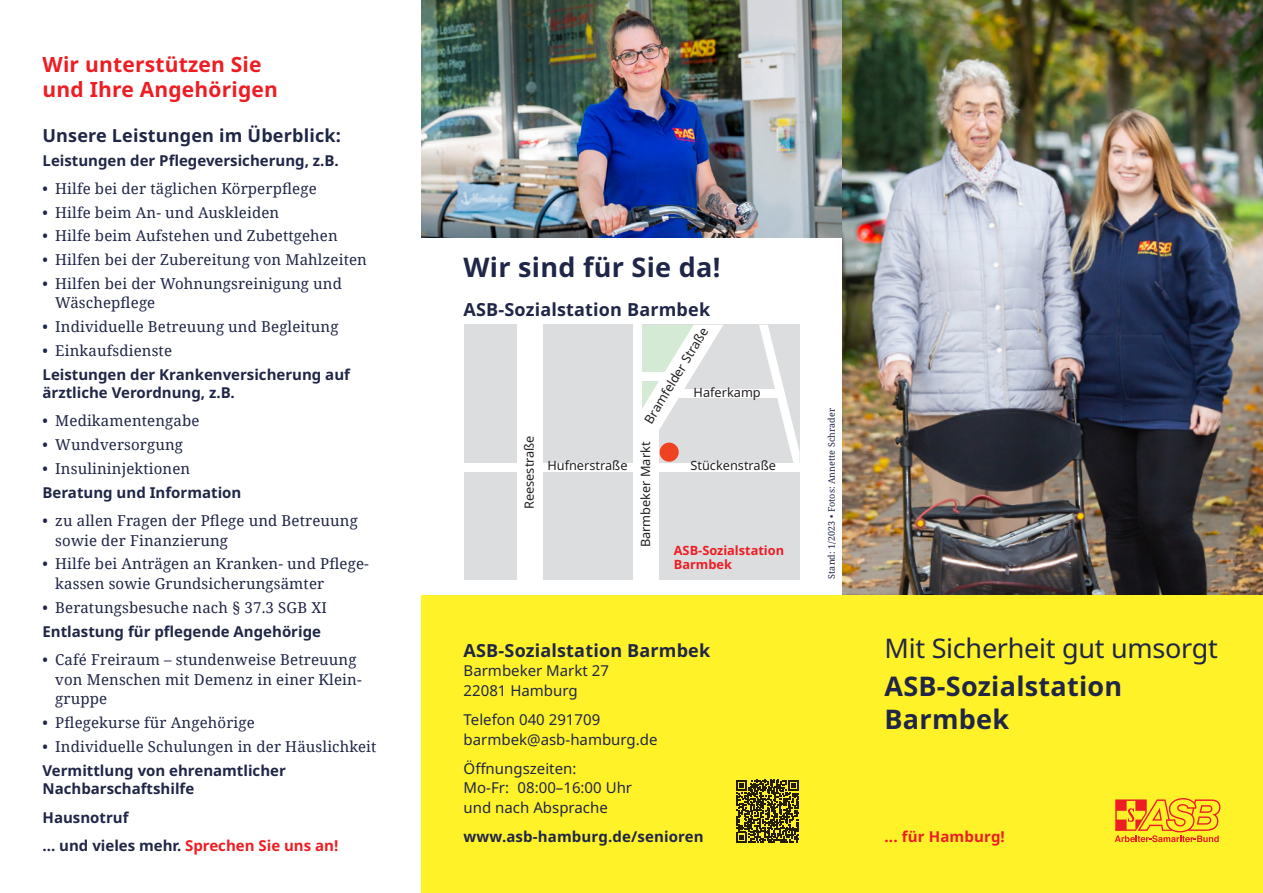
<style>
.page{position:relative;width:1263px;height:893px;background:#fff}
.page>*{position:absolute;margin:0;border:0;box-sizing:border-box;transform-origin:0 0}
.Headline-Bold-18_pt{font:700 27px/33px "Noto Sans";letter-spacing:.01em;color:#202647}
.Headline-Regular-18{font:27px "Noto Sans";letter-spacing:-.01em;color:#202647}
.t1{font:700 21px/25.5px "Noto Sans";letter-spacing:.01em;color:#ee1d23}
.Zwischenüberschrift{font:700 18px "Noto Sans";letter-spacing:.01em;color:#202647}
.t2{font:15px/19.5px "Noto Serif";letter-spacing:.01em;color:#202647}
.Fließtext-Serif_10_p{font:700 15px/18px "Noto Sans";color:#202647}
.Adresse{font:15px/19.5px "Noto Sans";color:#202647}
.t3{font:700 15px "Noto Sans";letter-spacing:.01em;color:#ee1d23}
.t4{font:12.75px "Noto Sans";color:#231f20}
.Kartenbeschriftung{font:700 12.75px/13.5px "Noto Sans";color:#ee1d23}
.t5{font:9px "Noto Serif";letter-spacing:.01em;color:#202647}
.s1{color:#ee1d23}
</style>
<div class="page">
<img style="left:421px;top:0;width:421px;height:238px">
<img style="left:842px;top:0;width:421px;height:595px">
<div style="left:842px;top:595px;width:421px;height:298px;background:#fff229"></div>
<svg style="left:1115px;top:798px;width:105px;height:44px"></svg>
<div style="left:421px;top:595px;width:421px;height:298px;background:#fff229"></div>
<svg style="left:736px;top:779px;width:62px;height:64px"></svg>
<svg style="left:736px;top:780px;width:63px;height:62px"></svg>
<div style="left:464px;top:325px;width:335px;height:255px;background:#dcdddf"></div>
<div style="left:633px;top:422px;width:25px;height:158px;background:#fff"></div>
<div style="left:518px;top:325px;width:25px;height:255px;background:#fff"></div>
<svg style="left:641px;top:325px;width:82px;height:111px"></svg>
<div style="left:661px;top:389px;width:120px;height:9px;background:#fff"></div>
<div style="left:637px;top:372px;width:28px;height:9px;background:#fff"></div>
<div style="left:464px;top:463px;width:335px;height:8px;background:#fff"></div>
<div style="left:633px;top:325px;width:8px;height:112px;background:#fff"></div>
<svg style="left:759px;top:325px;width:40px;height:138px"></svg>
<div style="left:660px;top:443px;width:19px;height:19px;background:#ef4222;border-radius:50%"></div>
<h2 class="t1" style="left:43px;top:52px;width:237px">Wir unterstützen Sie und Ihre Angehörigen</h2>
<p class="Zwischenüberschrift" style="left:43px;top:125px;width:300px">Unsere Leistungen im Überblick:</p>
<p class="Fließtext-Serif_10_p" style="left:43px;top:152px;width:298px">Leistungen der Pflegeversicherung, z.B.</p>
<p class="t2" style="left:43px;top:178px;width:276px">• Hilfe bei der täglichen Körperpflege</p>
<p class="t2" style="left:43px;top:202px;width:238px">• Hilfe beim An- und Auskleiden</p>
<p class="t2" style="left:43px;top:226px;width:297px">• Hilfe beim Aufstehen und Zubettgehen</p>
<p class="t2" style="left:43px;top:249px;width:326px">• Hilfen bei der Zubereitung von Mahlzeiten</p>
<p class="t2" style="left:55px;top:273px;width:288px;text-indent:-13px">• Hilfen bei der Wohnungsreinigung und<br>Wäschepflege</p>
<p class="t2" style="left:43px;top:316px;width:297px">• Individuelle Betreuung und Begleitung</p>
<p class="t2" style="left:43px;top:340px;width:131px">• Einkaufsdienste</p>
<p class="Fließtext-Serif_10_p" style="left:43px;top:366px;width:309px">Leistungen der Krankenversicherung auf ärztliche Verordnung, z.B.</p>
<p class="t2" style="left:43px;top:411px;width:158px">• Medikamentengabe</p>
<p class="t2" style="left:43px;top:434px;width:142px">• Wundversorgung</p>
<p class="t2" style="left:43px;top:458px;width:149px">• Insulininjektionen</p>
<p class="Fließtext-Serif_10_p" style="left:43px;top:484px;width:200px">Beratung und Information</p>
<p class="t2" style="left:55px;top:510px;width:304px;text-indent:-13px">• zu allen Fragen der Pflege und Betreuung sowie der Finanzierung</p>
<p class="t2" style="left:55px;top:554px;width:315px;text-indent:-13px">• Hilfe bei Anträgen an Kranken- und Pflege&shy;kassen sowie Grundsicherungsämter</p>
<p class="t2" style="left:43px;top:597px;width:286px">• Beratungsbesuche nach § 37.3 SGB XI</p>
<p class="Fließtext-Serif_10_p" style="left:43px;top:623px;width:280px">Entlastung für pflegende Angehörige</p>
<p class="t2" style="left:55px;top:649px;width:308px;text-indent:-13px">• Café Freiraum – stundenweise Betreuung von Menschen mit Demenz in einer Klein&shy;gruppe</p>
<p class="t2" style="left:43px;top:712px;width:214px">• Pflegekurse für Angehörige</p>
<p class="t2" style="left:43px;top:736px;width:335px">• Individuelle Schulungen in der Häuslichkeit</p>
<p class="Fließtext-Serif_10_p" style="left:43px;top:762px;width:245px">Vermittlung von ehrenamtlicher<br>Nachbarschaftshilfe</p>
<p class="Fließtext-Serif_10_p" style="left:43px;top:803px;width:297px;line-height:28.7px">Hausnotruf<br>... und vieles mehr. <span class="s1">Sprechen Sie uns an!</span></p>
<p class="Headline-Bold-18_pt" style="left:463px;top:251px;width:258px">Wir sind für Sie da!</p>
<p class="Zwischenüberschrift" style="left:463px;top:299px;width:248px">ASB-Sozialstation Barmbek</p>
<p class="t4" style="left:522px;top:509px;width:75px;rotate:-90deg">Reesestraße</p>
<p class="t4" style="left:642px;top:419px;width:111px;rotate:-59deg">Bramfelder Straße</p>
<p class="t4" style="left:694px;top:385px;width:69px">Haferkamp</p>
<p class="t4" style="left:638px;top:547px;width:107px;rotate:-90deg">Barmbeker Markt</p>
<p class="t4" style="left:547px;top:459px;width:82px">Hufnerstraße</p>
<p class="t4" style="left:690px;top:459px;width:87px">Stückenstraße</p>
<p class="Kartenbeschriftung" style="left:674px;top:544px;width:112px">ASB-Sozialstation<br>Barmbek</p>
<p class="Zwischenüberschrift" style="left:464px;top:640px;width:248px">ASB-Sozialstation Barmbek</p>
<p class="Adresse" style="left:464px;top:661px;width:147px">Barmbeker Markt 27<br>22081 Hamburg</p>
<p class="Adresse" style="left:464px;top:710px;width:195px">Telefon 040 291709 barmbek@asb-hamburg.de</p>
<p class="Adresse" style="left:464px;top:759px;width:170px">Öffnungszeiten:<br>Mo-Fr: 08:00–16:00 Uhr und nach Absprache</p>
<p class="Fließtext-Serif_10_p" style="left:464px;top:828px;width:242px">www.asb-hamburg.de/senioren</p>
<p class="t5" style="left:825px;top:579px;width:172px;rotate:-90deg">Stand: 1/2023 • Fotos: Annette Schrader</p>
<p class="Headline-Regular-18" style="left:884px;top:633px;width:335px">Mit Sicherheit gut umsorgt</p>
<p class="Headline-Bold-18_pt" style="left:884px;top:670px;width:239px">ASB-Sozialstation<br>Barmbek</p>
<p class="t3" style="left:884px;top:828px;width:122px">... für Hamburg!</p>
</div>
